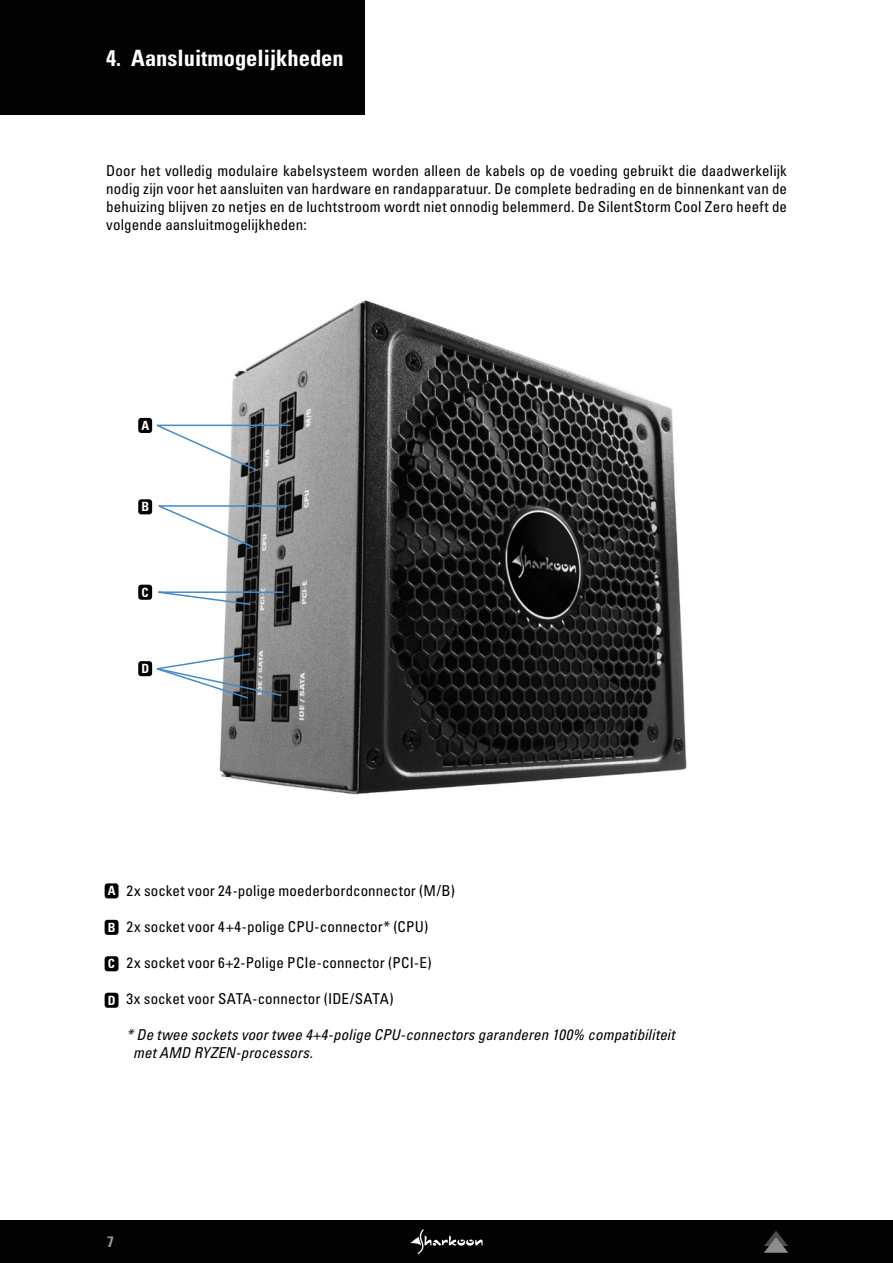
<style>
.page{position:relative;width:893px;height:1263px;background:#fff}
.page>*{position:absolute;margin:0;border:0;box-sizing:border-box;transform-origin:0 0}
.t1{font:22.5px "Univers LTCYR 67 Bold Cond";color:#fff}
.t2{font:condensed 15px/18px "Univers LTCYR 57";letter-spacing:.01em;color:#000;text-align:justify}
.t3{font:15px/18px "Univers LTCYR 57 Condensed Obl";letter-spacing:.005em;color:#000}
.t4{font:15px "Univers LTCYR 67 Bold Cond";color:#d9d9d9}
.t5{font:12.75px "Univers LTCYR 67 Bold Cond";color:#fff}
</style>
<div class="page">
<img style="left:219px;top:300px;width:468px;height:495px">
<div style="left:0;top:1220px;width:893px;height:43px;background:#020203"></div>
<svg style="left:410px;top:1229px;width:73px;height:25px"></svg>
<svg style="left:764px;top:1231px;width:24px;height:22px"></svg>
<div style="left:0;top:0;width:364px;height:115px;background:#020203"></div>
<div style="left:105px;top:883px;width:13px;height:15px;background:#000;border-radius:3px"></div>
<div style="left:138px;top:418px;width:14px;height:15px;background:#000;border-radius:3px"></div>
<div style="left:105px;top:920px;width:13px;height:15px;background:#000;border-radius:3px"></div>
<div style="left:138px;top:499px;width:14px;height:15px;background:#000;border-radius:3px"></div>
<div style="left:105px;top:956px;width:13px;height:15px;background:#000;border-radius:3px"></div>
<div style="left:138px;top:585px;width:14px;height:15px;background:#000;border-radius:3px"></div>
<div style="left:105px;top:993px;width:13px;height:15px;background:#000;border-radius:3px"></div>
<div style="left:138px;top:661px;width:14px;height:15px;background:#000;border-radius:3px"></div>
<svg style="left:150px;top:424px;width:142px;height:48px"></svg>
<svg style="left:152px;top:504px;width:136px;height:45px"></svg>
<svg style="left:138px;top:591px;width:147px;height:15px"></svg>
<svg style="left:151px;top:652px;width:132px;height:48px"></svg>
<h1 class="t1" style="left:106px;top:44px;width:239px">4. Aansluitmogelijkheden</h1>
<p class="t2" style="left:106px;top:162px;width:682px">Door het volledig modulaire kabelsysteem worden alleen de kabels op de voeding gebruikt die daadwerkelijk nodig zijn voor het aansluiten van hardware en randapparatuur. De complete bedrading en de binnenkant van de behuizing blijven zo netjes en de luchtstroom wordt niet onnodig belemmerd. De SilentStorm Cool Zero heeft de volgende aansluitmogelijkheden:</p>
<p class="t5" style="left:142px;top:418px;width:9px">A</p>
<p class="t5" style="left:142px;top:499px;width:9px">B</p>
<p class="t5" style="left:142px;top:584px;width:9px">C</p>
<p class="t5" style="left:142px;top:661px;width:9px">D</p>
<p class="t5" style="left:108px;top:883px;width:9px">A</p>
<p class="t5" style="left:108px;top:919px;width:9px">B</p>
<p class="t5" style="left:108px;top:956px;width:9px">C</p>
<p class="t5" style="left:108px;top:992px;width:9px">D</p>
<p class="t2" style="left:126px;top:882px;width:330px">2x socket voor 24-polige moederbordconnector (M/B)</p>
<p class="t2" style="left:126px;top:918px;width:303px">2x socket voor 4+4-polige CPU-connector* (CPU)</p>
<p class="t2" style="left:126px;top:954px;width:307px">2x socket voor 6+2-Polige PCIe-connector (PCI-E)</p>
<p class="t2" style="left:126px;top:990px;width:269px">3x socket voor SATA-connector (IDE/SATA)</p>
<p class="t3" style="left:133px;top:1026px;width:543px;text-indent:-7px">* De twee sockets voor twee 4+4-polige CPU-connectors garanderen 100% compatibiliteit met AMD RYZEN-processors.</p>
<p class="t4" style="left:107px;top:1232px;width:8px">7</p>
</div>
